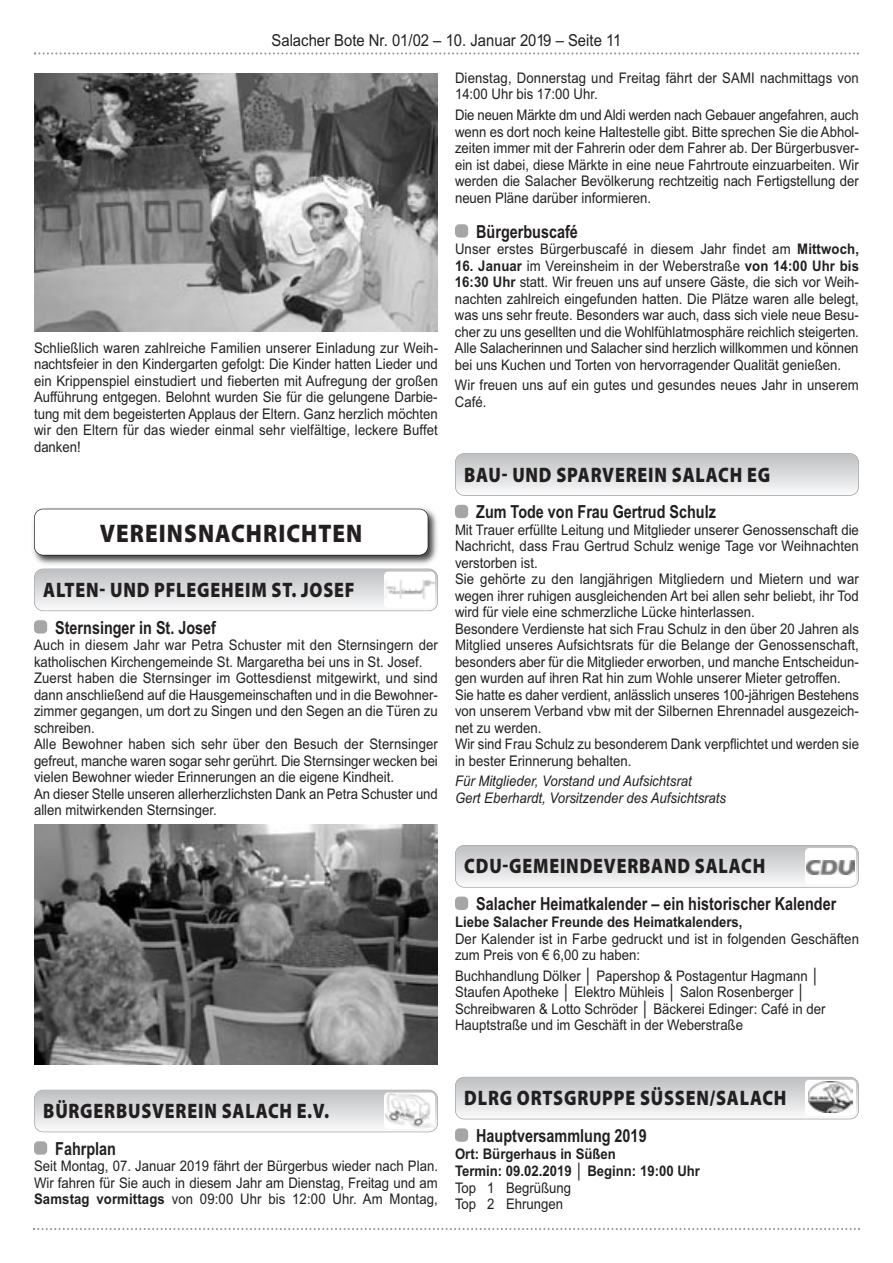
<style>
.page{position:relative;width:893px;height:1263px;background:#fff}
.page>*{position:absolute;margin:0;border:0;box-sizing:border-box;transform-origin:0 0}
.t1{font:900 25.5px "Myriad Pro";letter-spacing:.045em;color:#231f20;scale:.9 1}
.t2{font:900 21px "Myriad Pro";letter-spacing:.045em;color:#231f20;scale:.85 1}
.t3{font:700 18px "Arial";color:#231f20;scale:.8 1}
.t4{font:16.5px "Arial";color:#231f20;scale:.9 1}
.t5{font:14.7px/16.5px "Arial";color:#231f20;scale:.9 1}
.t6{font:700 14.7px/16.8px "Arial";color:#231f20;scale:.9 1}
.t7{font:italic 14.7px/16.5px "Arial";color:#231f20;scale:.9 1}
.s1{font-weight:700}
.s2{font-weight:400}
.s3{font-weight:400;color:#fff}
</style>
<div class="page">
<svg style="left:34px;top:52px;width:825px;height:3px"></svg>
<svg style="left:33px;top:1228px;width:827px;height:2px"></svg>
<img style="left:33px;top:508px;width:404px;height:61px">
<div style="left:35px;top:509px;width:393px;height:46px;background:#fff;border-radius:9px"></div>
<div style="left:34px;top:509px;width:394px;height:46px;border:1px solid #231f20;border-radius:9px"></div>
<svg style="left:35px;top:569px;width:402px;height:41px"></svg>
<div style="left:34px;top:569px;width:404px;height:42px;border:1px solid #939598;border-radius:9px"></div>
<div style="left:384px;top:572px;width:51px;height:36px;background:#fff;border-radius:4px"></div>
<img style="left:386px;top:580px;width:49px;height:19px">
<div style="left:34px;top:620px;width:13px;height:13px;background:#a7a6a6;border-radius:4px"></div>
<img style="left:34px;top:74px;width:404px;height:258px">
<img style="left:34px;top:824px;width:404px;height:240px">
<svg style="left:35px;top:1090px;width:402px;height:41px"></svg>
<div style="left:34px;top:1090px;width:404px;height:42px;border:1px solid #939598;border-radius:9px"></div>
<div style="left:384px;top:1093px;width:51px;height:36px;background:#fff;border-radius:4px"></div>
<img style="left:385px;top:1093px;width:48px;height:36px;border-radius:4px">
<div style="left:34px;top:1141px;width:13px;height:14px;background:#a7a6a6;border-radius:4px"></div>
<div style="left:455px;top:224px;width:13px;height:14px;background:#a7a6a6;border-radius:4px"></div>
<svg style="left:457px;top:455px;width:400px;height:39px"></svg>
<div style="left:455px;top:453px;width:404px;height:43px;border:1px solid #939598;border-radius:9px"></div>
<div style="left:455px;top:505px;width:13px;height:13px;background:#a7a6a6;border-radius:4px"></div>
<svg style="left:456px;top:847px;width:402px;height:40px"></svg>
<div style="left:455px;top:845px;width:404px;height:42px;border:1px solid #939598;border-radius:9px"></div>
<div style="left:805px;top:848px;width:51px;height:36px;background:#fff;border-radius:4px"></div>
<img style="left:806px;top:860px;width:48px;height:14px">
<div style="left:455px;top:896px;width:13px;height:14px;background:#a7a6a6;border-radius:4px"></div>
<svg style="left:456px;top:1077px;width:402px;height:42px"></svg>
<div style="left:455px;top:1077px;width:404px;height:42px;border:1px solid #939598;border-radius:9px"></div>
<div style="left:805px;top:1080px;width:51px;height:36px;background:#fff;border-radius:4px"></div>
<img style="left:809px;top:1082px;width:44px;height:31px">
<div style="left:455px;top:1128px;width:13px;height:14px;background:#a7a6a6;border-radius:4px"></div>
<p class="t4" style="left:271px;top:31px;width:390px">Salacher Bote Nr. 01/02 – 10. Januar 2019 – Seite 11</p>
<p class="t5" style="left:34px;top:339px;width:450px;text-align:justify">Schließlich waren zahlreiche Familien unserer Einladung zur Weih&shy;nachtsfeier in den Kindergarten gefolgt: Die Kinder hatten Lieder und ein Krippenspiel einstudiert und fieberten mit Aufregung der großen Aufführung entgegen. Belohnt wurden Sie für die gelungene Darbie&shy;tung mit dem begeisterten Applaus der Eltern. Ganz herzlich möchten wir den Eltern für das wieder einmal sehr vielfältige, leckere Buffet danken!</p>
<h1 class="t1" style="left:100px;top:524px;width:293px">VEREINSNACHRICHTEN</h1>
<h2 class="t2" style="left:43px;top:582px;width:368px">ALTEN- UND PFLEGEHEIM ST. JOSEF</h2>
<p class="t3" style="left:55px;top:617px;width:203px">Sternsinger in St. Josef</p>
<p class="t5" style="left:34px;top:637px;width:450px">Auch in diesem Jahr war Petra Schuster mit den Sternsingern der katholischen Kirchengemeinde St. Margaretha bei uns in St. Josef.<br>Zuerst haben die Sternsinger im Gottesdienst mitgewirkt, und sind dann anschließend auf die Hausgemeinschaften und in die Bewohner&shy;zimmer gegangen, um dort zu Singen und den Segen an die Türen zu schreiben.<br>Alle Bewohner haben sich sehr über den Besuch der Sternsinger gefreut, manche waren sogar sehr gerührt. Die Sternsinger wecken bei vielen Bewohner wieder Erinnerungen an die eigene Kindheit.<br>An dieser Stelle unseren allerherzlichsten Dank an Petra Schuster und allen mitwirkenden Sternsinger.</p>
<p class="t5" style="left:455px;top:70px;width:450px">Dienstag, Donnerstag und Freitag fährt der SAMI nachmittags von<br>14:00 Uhr bis 17:00 Uhr.</p>
<p class="t5" style="left:455px;top:107px;width:450px;text-align:justify">Die neuen Märkte dm und Aldi werden nach Gebauer angefahren, auch wenn es dort noch keine Haltestelle gibt. Bitte sprechen Sie die Abhol&shy;zeiten immer mit der Fahrerin oder dem Fahrer ab. Der Bürgerbusver&shy;ein ist dabei, diese Märkte in eine neue Fahrtroute einzuarbeiten. Wir werden die Salacher Bevölkerung rechtzeitig nach Fertigstellung der neuen Pläne darüber informieren.</p>
<p class="t3" style="left:476px;top:221px;width:129px">Bürgerbuscafé</p>
<p class="t5" style="left:455px;top:241px;width:450px">Unser erstes Bürgerbuscafé in diesem Jahr findet am <span class="s1">Mittwoch,</span></p>
<p class="t5" style="left:455px;top:257px;width:450px;text-align:justify"><span class="s1">16. Januar</span> im Vereinsheim in der Weberstraße <span class="s1">von 14:00 Uhr bis 16:30 Uhr</span> statt. Wir freuen uns auf unsere Gäste, die sich vor Weih&shy;nachten zahlreich eingefunden hatten. Die Plätze waren alle belegt, was uns sehr freute. Besonders war auch, dass sich viele neue Besu&shy;cher zu uns gesellten und die Wohlfühlatmosphäre reichlich steigerten.<br>Alle Salacherinnen und Salacher sind herzlich willkommen und können bei uns Kuchen und Torten von hervorragender Qualität genießen.</p>
<p class="t5" style="left:455px;top:377px;width:450px">Wir freuen uns auf ein gutes und gesundes neues Jahr in unserem<br>Café.</p>
<h2 class="t2" style="left:464px;top:467px;width:361px">BAU- UND SPARVEREIN SALACH EG</h2>
<p class="t3" style="left:476px;top:501px;width:301px">Zum Tode von Frau Gertrud Schulz</p>
<p class="t5" style="left:455px;top:521px;width:450px">Mit Trauer erfüllte Leitung und Mitglieder unserer Genossenschaft die Nachricht, dass Frau Gertrud Schulz wenige Tage vor Weihnachten verstorben ist.<br>Sie gehörte zu den langjährigen Mitgliedern und Mietern und war wegen ihrer ruhigen ausgleichenden Art bei allen sehr beliebt, ihr Tod wird für viele eine schmerzliche Lücke hinterlassen.<br>Besondere Verdienste hat sich Frau Schulz in den über 20 Jahren als Mitglied unseres Aufsichtsrats für die Belange der Genossenschaft, besonders aber für die Mitglieder erworben, und manche Entscheidun&shy;gen wurden auf ihren Rat hin zum Wohle unserer Mieter getroffen.<br>Sie hatte es daher verdient, anlässlich unseres 100-jährigen Bestehens von unserem Verband vbw mit der Silbernen Ehrennadel ausgezeich&shy;net zu werden.<br>Wir sind Frau Schulz zu besonderem Dank verpflichtet und werden sie in bester Erinnerung behalten.</p>
<p class="t7" style="left:455px;top:773px;width:303px">Für Mitglieder, Vorstand und Aufsichtsrat<br>Gert Eberhardt, Vorsitzender des Aufsichtsrats</p>
<h2 class="t2" style="left:464px;top:858px;width:356px">CDU-GEMEINDEVERBAND SALACH</h2>
<p class="t3" style="left:476px;top:893px;width:452px">Salacher Heimatkalender – ein historischer Kalender</p>
<p class="t6" style="left:455px;top:914px;width:321px">Liebe Salacher Freunde des Heimatkalenders,</p>
<p class="t5" style="left:455px;top:930px;width:450px">Der Kalender ist in Farbe gedruckt und ist in folgenden Geschäften zum Preis von € 6,00 zu haben:</p>
<p class="t5" style="left:455px;top:968px;width:413px">Buchhandlung Dölker │ Papershop &amp; Postagentur Hagmann │ Staufen Apotheke │ Elektro Mühleis │ Salon Rosenberger │ Schreibwaren &amp; Lotto Schröder │ Bäckerei Edinger: Café in der Hauptstraße und im Geschäft in der Weberstraße</p>
<h2 class="t2" style="left:43px;top:1103px;width:338px">BÜRGERBUSVEREIN SALACH E.V.</h2>
<p class="t3" style="left:55px;top:1138px;width:78px">Fahrplan</p>
<p class="t5" style="left:34px;top:1158px;width:450px;text-align:justify">Seit Montag, 07. Januar 2019 fährt der Bürgerbus wieder nach Plan.<br>Wir fahren für Sie auch in diesem Jahr am Dienstag, Freitag und am <span class="s1">Samstag vormittags</span> von 09:00 Uhr bis 12:00 Uhr. Am Montag,</p>
<h2 class="t2" style="left:464px;top:1090px;width:381px">DLRG ORTSGRUPPE SÜSSEN/SALACH</h2>
<p class="t3" style="left:476px;top:1125px;width:215px">Hauptversammlung 2019</p>
<p class="t6" style="left:455px;top:1145px;width:274px">Ort: Bürgerhaus in Süßen<br>Termin: 09.02.2019 │ Beginn: 19:00 Uhr<br><span class="s2">Top</span> <span class="s3">0</span><span class="s2">1 Begrüßung<br>Top</span> <span class="s3">0</span><span class="s2">2 Ehrungen</span></p>
</div>
